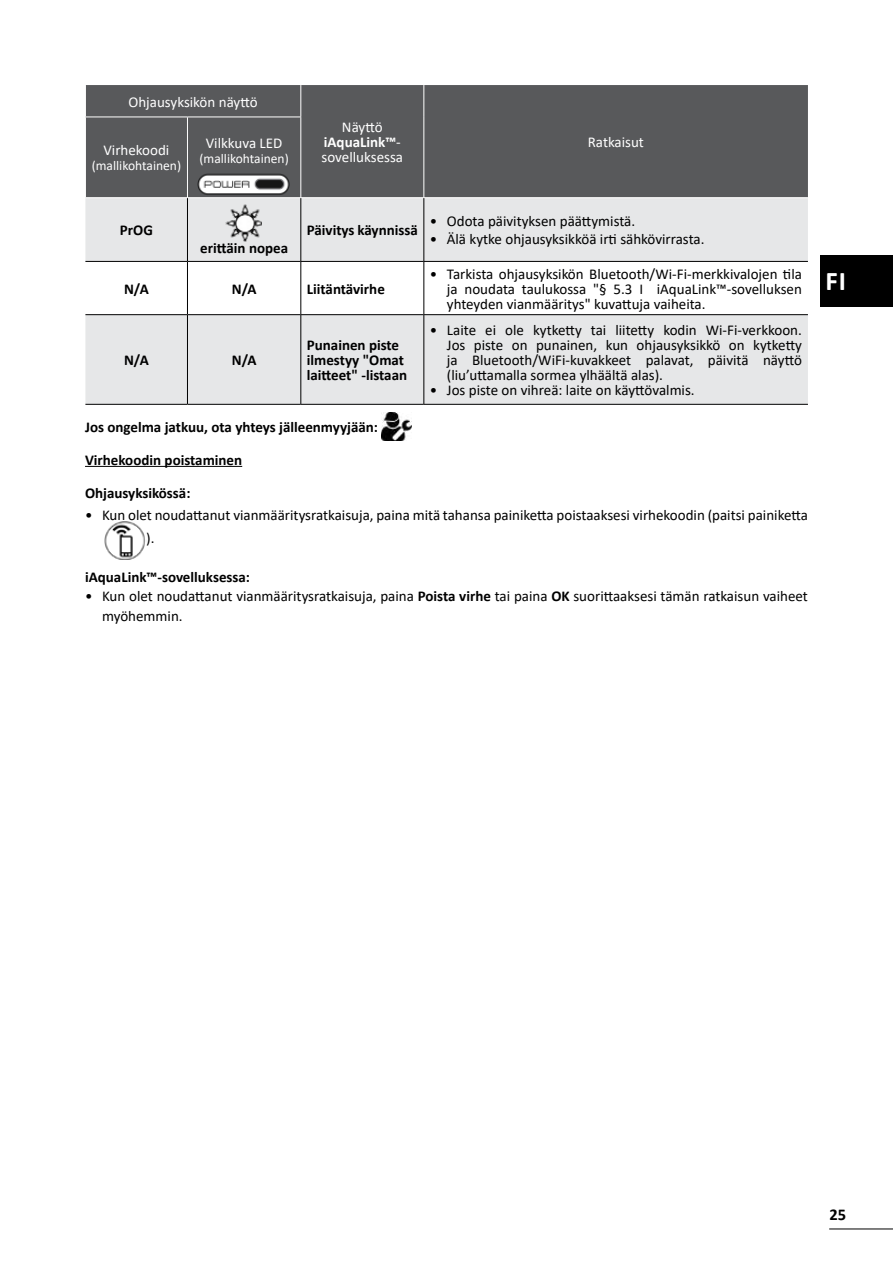
<style>
.page{position:relative;width:893px;height:1263px;background:#fff}
.page>*{position:absolute;margin:0;border:0;box-sizing:border-box;transform-origin:0 0}
.t1{font:700 27px "Calibri";color:#fff}
.t2{font:700 16.5px "Calibri";color:#000}
.t3{font:15px/15px "Calibri";color:#000;text-align:justify}
.t4{font:700 15px/15px "Calibri";color:#000}
.t5{font:15px/15px "Calibri";color:#fff;text-align:center}
.t6{font:13.5px "Calibri";color:#fff}
.s1{font-weight:700}
</style>
<div class="page">
<hr style="left:829px;top:1228px;width:64px;height:1px;background:#000">
<hr style="left:85px;top:466px;width:157px;height:1px;background:#000">
<div style="left:86px;top:85px;width:722px;height:112px;background:#58595b"></div>
<svg style="left:85px;top:198px;width:215px;height:206px"></svg>
<svg style="left:301px;top:198px;width:507px;height:206px;fill:#e6e7e8"></svg>
<hr style="left:300px;top:85px;width:1px;height:32px;background:#fff">
<hr style="left:187px;top:117px;width:1px;height:80px;background:#fff">
<hr style="left:300px;top:117px;width:1px;height:80px;background:#fff">
<hr style="left:85px;top:117px;width:102px;height:1px;background:#fff">
<hr style="left:187px;top:117px;width:114px;height:1px;background:#fff">
<hr style="left:423px;top:85px;width:1px;height:32px;background:#fff">
<hr style="left:423px;top:117px;width:1px;height:80px;background:#fff">
<hr style="left:187px;top:198px;width:1px;height:63px;background:#000">
<hr style="left:300px;top:198px;width:1px;height:63px;background:#000">
<hr style="left:423px;top:198px;width:1px;height:63px;background:#000">
<hr style="left:85px;top:261px;width:102px;height:1px;background:#000">
<hr style="left:187px;top:261px;width:114px;height:1px;background:#000">
<hr style="left:187px;top:262px;width:1px;height:52px;background:#000">
<hr style="left:301px;top:261px;width:123px;height:1px;background:#000">
<hr style="left:300px;top:262px;width:1px;height:52px;background:#000">
<hr style="left:424px;top:261px;width:384px;height:1px;background:#000">
<hr style="left:423px;top:262px;width:1px;height:52px;background:#000">
<hr style="left:187px;top:315px;width:1px;height:89px;background:#000">
<hr style="left:300px;top:315px;width:1px;height:89px;background:#000">
<hr style="left:423px;top:315px;width:1px;height:89px;background:#000">
<hr style="left:85px;top:314px;width:102px;height:1px;background:#000">
<hr style="left:187px;top:314px;width:114px;height:1px;background:#000">
<hr style="left:301px;top:314px;width:123px;height:1px;background:#000">
<hr style="left:424px;top:314px;width:384px;height:1px;background:#000">
<hr style="left:85px;top:404px;width:102px;height:1px;background:#000">
<hr style="left:187px;top:404px;width:114px;height:1px;background:#000">
<hr style="left:301px;top:404px;width:123px;height:1px;background:#000">
<hr style="left:424px;top:404px;width:384px;height:1px;background:#000">
<img style="left:196px;top:169px;width:97px;height:30px">
<img style="left:225px;top:204px;width:37px;height:37px">
<img style="left:381px;top:413px;width:31px;height:27px">
<img style="left:104px;top:521px;width:41px;height:39px">
<div style="left:821px;top:256px;width:72px;height:51px;background:#000"></div>
<p class="t5" style="left:128px;top:94px;width:131px">Ohjausyksikön näyttö</p>
<p class="t5" style="left:103px;top:143px;width:67px">Virhekoodi</p>
<p class="t6" style="left:92px;top:157px;width:91px">(mallikohtainen)</p>
<p class="t5" style="left:206px;top:135px;width:78px">Vilkkuva LED</p>
<p class="t6" style="left:199px;top:149px;width:91px">(mallikohtainen)</p>
<p class="t5" style="left:322px;top:119px;width:83px">Näyttö <span class="s1">iAquaLink™</span>- sovelluksessa</p>
<p class="t5" style="left:588px;top:134px;width:58px">Ratkaisut</p>
<p class="t4" style="left:120px;top:223px;width:34px">PrOG</p>
<p class="t4" style="left:200px;top:240px;width:89px">erittäin nopea</p>
<p class="t4" style="left:307px;top:222px;width:113px">Päivitys käynnissä</p>
<p class="t4" style="left:124px;top:281px;width:26px">N/A</p>
<p class="t4" style="left:232px;top:281px;width:26px">N/A</p>
<p class="t4" style="left:307px;top:281px;width:80px">Liitäntävirhe</p>
<p class="t4" style="left:124px;top:352px;width:26px">N/A</p>
<p class="t4" style="left:232px;top:352px;width:26px">N/A</p>
<p class="t4" style="left:307px;top:337px;width:102px">Punainen piste ilmestyy "Omat laitteet" -listaan</p>
<p class="t3" style="left:430px;top:213px;width:207px">• Odota päivityksen päättymistä.</p>
<p class="t3" style="left:430px;top:231px;width:276px">• Älä kytke ohjausyksikköä irti sähkövirrasta.</p>
<p class="t3" style="left:447px;top:266px;width:357px;text-indent:-17px">• Tarkista ohjausyksikön Bluetooth/Wi-Fi-merkkivalojen tila ja noudata taulukossa "§ 5.3 I iAquaLink™-sovelluksen yhteyden vianmääritys" kuvattuja vaiheita.</p>
<p class="t3" style="left:447px;top:322px;width:357px;text-indent:-17px">• Laite ei ole kytketty tai liitetty kodin Wi-Fi-verkkoon.<br>Jos piste on punainen, kun ohjausyksikkö on kytketty ja Bluetooth/WiFi-kuvakkeet palavat, päivitä näyttö (liu’uttamalla sormea ylhäältä alas).</p>
<p class="t3" style="left:430px;top:382px;width:266px">• Jos piste on vihreä: laite on käyttövalmis.</p>
<p class="t4" style="left:85px;top:410px;width:294px;line-height:33px">Jos ongelma jatkuu, ota yhteys jälleenmyyjään:<br>Virhekoodin poistaminen</p>
<p class="t4" style="left:85px;top:485px;width:107px">Ohjausyksikössä:</p>
<p class="t3" style="left:146px;top:504px;width:663px;line-height:22.5px;text-indent:-61px">• Kun olet noudattanut vianmääritysratkaisuja, paina mitä tahansa painiketta poistaaksesi virhekoodin (paitsi painiketta ).</p>
<p class="t4" style="left:85px;top:569px;width:167px">iAquaLink™-sovelluksessa:</p>
<p class="t3" style="left:102px;top:586px;width:707px;line-height:19.5px;text-indent:-17px">• Kun olet noudattanut vianmääritysratkaisuja, paina <span class="s1">Poista virhe</span> tai paina <span class="s1">OK</span> suorittaaksesi tämän ratkaisun vaiheet myöhemmin.</p>
<h1 class="t1" style="left:825px;top:262px;width:22px">FI</h1>
<p class="t2" style="left:829px;top:1203px;width:18px">25</p>
</div>
